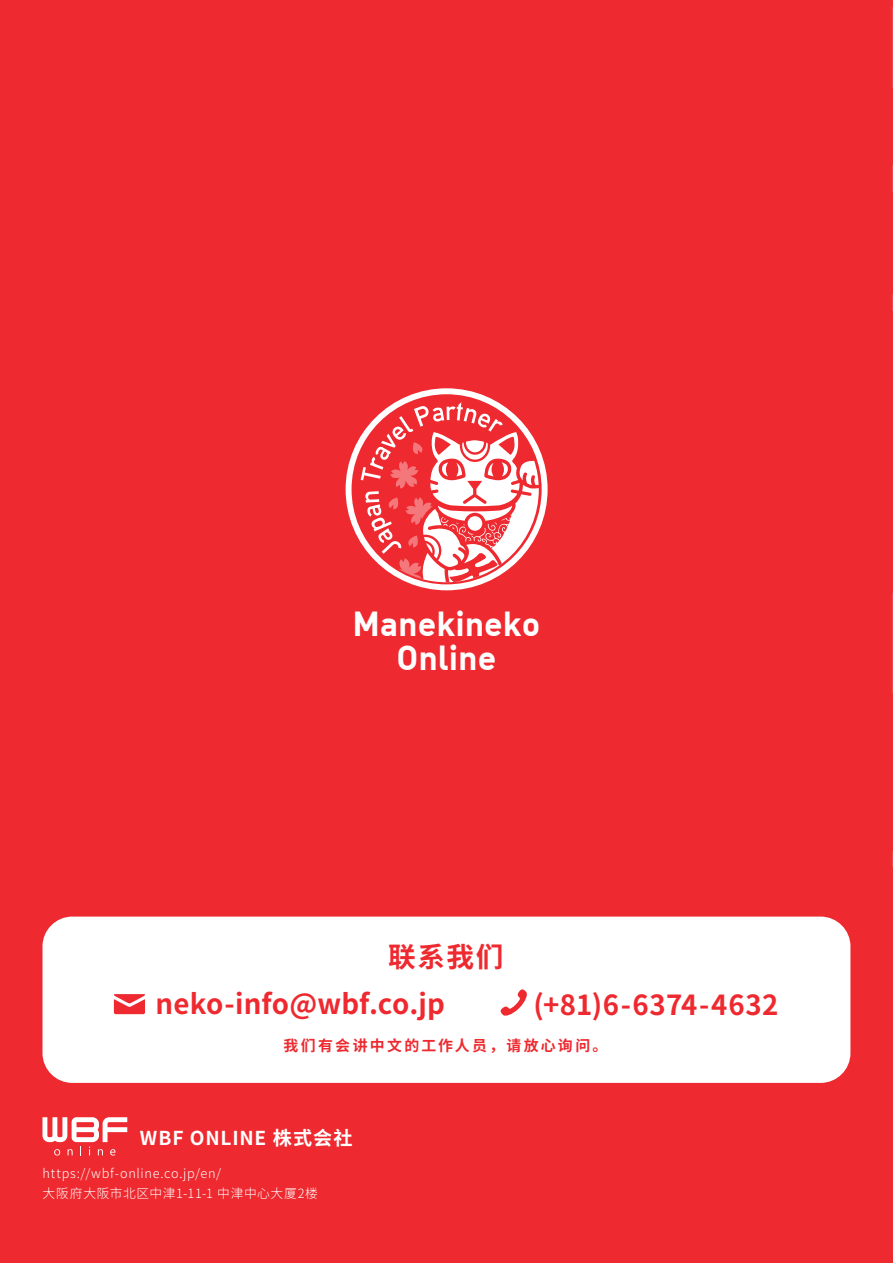
<style>
.page{position:relative;width:893px;height:1263px;background:#ee292f}
.page>*{position:absolute;margin:0;border:0;box-sizing:border-box;transform-origin:0 0}
.t1{font:700 34.05px/34px "DIN Alternate";color:#fff;text-align:center}
.t2{font:700 27.6px "Noto Sans CJ Kjp";letter-spacing:.005em;color:#ee292f}
.t3{font:700 27.6px "Noto Sans CJ Ksc";color:#ee292f}
.t4{font:700 19.2px "Noto Sans CJ Ksc";letter-spacing:.045em;color:#fff}
.t5{font:700 14.85px "Noto Sans CJ Ksc";letter-spacing:.15em;color:#ee292f}
.t6{font:300 12.75px "Noto Sans CJ Kjp";letter-spacing:.055em;color:#fff}
.t7{font:300 12.75px "Noto Sans CJ Ksc";letter-spacing:.055em;color:#fff}
</style>
<div class="page">
<svg style="left:354px;top:397px;width:185px;height:185px"></svg>
<div style="left:346px;top:388px;width:202px;height:202px;border:6px solid #fff;border-radius:50%"></div>
<svg style="left:42px;top:1117px;width:85px;height:38px"></svg>
<div style="left:42px;top:916px;width:808px;height:167px;background:#fff;border-radius:30px"></div>
<svg style="left:500px;top:989px;width:27px;height:27px"></svg>
<svg style="left:113px;top:994px;width:32px;height:20px"></svg>
<p class="t1" style="left:353px;top:605px;width:189px">Manekineko<br>Online</p>
<p class="t3" style="left:388px;top:941px;width:117px">联系我们</p>
<p class="t2" style="left:156px;top:989px;width:291px">neko-info@wbf.co.jp</p>
<p class="t2" style="left:533px;top:989px;width:246px">(+81)6-6374-4632</p>
<p class="t5" style="left:283px;top:1037px;width:325px">我们有会讲中文的工作人员，请放心询问。</p>
<p class="t4" style="left:140px;top:1127px;width:214px">WBF ONLINE 株式会社</p>
<p class="t6" style="left:42px;top:1166px;width:180px">https://wbf-online.co.jp/en/</p>
<p class="t7" style="left:42px;top:1186px;width:277px">大阪府大阪市北区中津1-11-1 中津中心大厦2楼</p>
</div>
